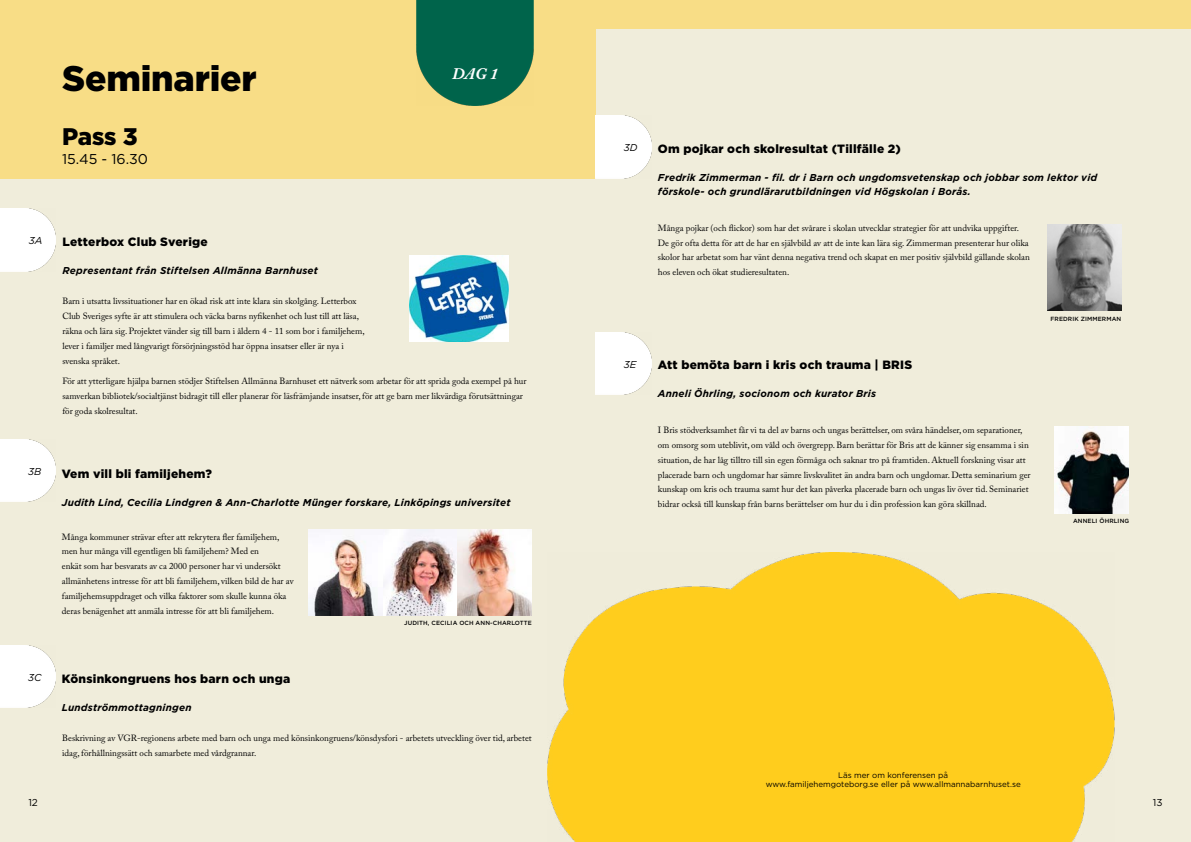
<style>
.page{position:relative;width:1191px;height:842px;background:#f0eddb}
.page>*{position:absolute;margin:0;border:0;box-sizing:border-box;transform-origin:0 0}
.t1{font:900 35.5px "Gotham";letter-spacing:-.005em;color:#000}
.t2{font:900 24px "Gotham";color:#000}
.t3{font:italic 700 16px "Adobe Caslon Pro";color:#fff}
.t4{font:14.2px "Gotham";color:#000}
.t5{font:900 12px "Gotham";letter-spacing:.02em;color:#000}
.t6{font:italic 700 10px/14px "Gotham";letter-spacing:.02em;color:#000}
.t7{font:italic 10px "Gotham";color:#000}
.t8{font:10px "Gotham";color:#000}
.t9{font:9px/14.8px "Adobe Caslon Pro";color:#000}
.t10{font:8px/9.6px "Gotham";color:#000;text-align:center}
.t11{font:500 6px "Gotham";letter-spacing:.02em;color:#000}
</style>
<div class="page">
<div style="left:567px;top:0;width:624px;height:28px;background:#f8dd86"></div>
<img style="left:308px;top:529px;width:224px;height:86px">
<img style="left:1054px;top:427px;width:74px;height:86px">
<img style="left:409px;top:255px;width:99px;height:87px">
<img style="left:1047px;top:224px;width:74px;height:87px">
<div style="left:0;top:0;width:595px;height:178px;background:#f8dd86"></div>
<img style="left:417px;top:0;width:116px;height:106px">
<img style="left:0;top:209px;width:56px;height:62px">
<img style="left:0;top:439px;width:55px;height:63px">
<img style="left:0;top:645px;width:55px;height:63px">
<img style="left:595px;top:116px;width:56px;height:62px">
<img style="left:595px;top:332px;width:56px;height:62px">
<img style="left:547px;top:552px;width:567px;height:290px">
<h1 class="t1" style="left:62px;top:54px;width:196px">Seminarier</h1>
<h2 class="t2" style="left:62px;top:120px;width:77px">Pass 3</h2>
<h3 class="t4" style="left:62px;top:150px;width:87px">15.45 - 16.30</h3>
<h3 class="t3" style="left:452px;top:64px;width:47px">DAG 1</h3>
<p class="t7" style="left:624px;top:141px;width:15px">3D</p>
<h3 class="t5" style="left:658px;top:140px;width:245px">Om pojkar och skolresultat (Tillfälle 2)</h3>
<p class="t6" style="left:658px;top:170px;width:441px">Fredrik Zimmerman - fil. dr i Barn och ungdomsvetenskap och jobbar som lektor vid förskole- och grundlärarutbildningen vid Högskolan i Borås.</p>
<p class="t7" style="left:29px;top:234px;width:15px">3A</p>
<h3 class="t5" style="left:62px;top:233px;width:147px">Letterbox Club Sverige</h3>
<p class="t6" style="left:62px;top:263px;width:257px">Representant från Stiftelsen Allmänna Barnhuset</p>
<p class="t9" style="left:658px;top:220px;width:373px">Många pojkar (och flickor) som har det svårare i skolan utvecklar strategier för att undvika uppgifter.<br>De gör ofta detta för att de har en självbild av att de inte kan lära sig. Zimmerman presenterar hur olika skolor har arbetat som har vänt denna negativa trend och skapat en mer positiv självbild gällande skolan hos eleven och ökat studieresultaten.</p>
<p class="t9" style="left:62px;top:294px;width:304px">Barn i utsatta livssituationer har en ökad risk att inte klara sin skolgång. Letterbox Club Sveriges syfte är att stimulera och väcka barns nyfikenhet och lust till att läsa, räkna och lära sig. Projektet vänder sig till barn i åldern 4 - 11 som bor i familjehem, lever i familjer med långvarigt försörjningsstöd har öppna insatser eller är nya i svenska språket.</p>
<p class="t9" style="left:62px;top:373px;width:465px">För att ytterligare hjälpa barnen stödjer Stiftelsen Allmänna Barnhuset ett nätverk som arbetar för att sprida goda exempel på hur samverkan bibliotek/socialtjänst bidragit till eller planerar för läsfrämjande insatser, för att ge barn mer likvärdiga förutsättningar för goda skolresultat.</p>
<p class="t7" style="left:624px;top:358px;width:14px">3E</p>
<h3 class="t5" style="left:658px;top:356px;width:256px">Att bemöta barn i kris och trauma | BRIS</h3>
<p class="t6" style="left:658px;top:386px;width:220px">Anneli Öhrling, socionom och kurator Bris</p>
<p class="t11" style="left:1050px;top:315px;width:72px">FREDRIK ZIMMERMAN</p>
<p class="t7" style="left:28px;top:465px;width:15px">3B</p>
<h3 class="t5" style="left:62px;top:465px;width:152px">Vem vill bli familjehem?</h3>
<p class="t6" style="left:62px;top:495px;width:450px">Judith Lind, Cecilia Lindgren &amp; Ann-Charlotte Münger forskare, Linköpings universitet</p>
<p class="t9" style="left:658px;top:423px;width:374px">I Bris stödverksamhet får vi ta del av barns och ungas berättelser, om svåra händelser, om separationer, om omsorg som uteblivit, om våld och övergrepp. Barn berättar för Bris att de känner sig ensamma i sin situation, de har låg tilltro till sin egen förmåga och saknar tro på framtiden. Aktuell forskning visar att placerade barn och ungdomar har sämre livskvalitet än andra barn och ungdomar. Detta seminarium ger kunskap om kris och trauma samt hur det kan påverka placerade barn och ungas liv över tid. Seminariet bidrar också till kunskap från barns berättelser om hur du i din profession kan göra skillnad.</p>
<p class="t11" style="left:1073px;top:517px;width:58px">ANNELI ÖHRLING</p>
<p class="t9" style="left:62px;top:529px;width:233px">Många kommuner strävar efter att rekrytera fler familjehem, men hur många vill egentligen bli familjehem? Med en<br>enkät som har besvarats av ca 2000 personer har vi undersökt allmänhetens intresse för att bli familjehem, vilken bild de har av familjehemsuppdraget och vilka faktorer som skulle kunna öka deras benägenhet att anmäla intresse för att bli familjehem.</p>
<p class="t11" style="left:404px;top:619px;width:129px">JUDITH, CECILIA OCH ANN-CHARLOTTE</p>
<p class="t7" style="left:28px;top:671px;width:15px">3C</p>
<h3 class="t5" style="left:62px;top:670px;width:230px">Könsinkongruens hos barn och unga</h3>
<p class="t6" style="left:62px;top:700px;width:131px">Lundströmmottagningen</p>
<p class="t9" style="left:62px;top:730px;width:471px">Beskrivning av VGR-regionens arbete med barn och unga med könsinkongruens/könsdysfori - arbetets utveckling över tid, arbetet idag, förhållningssätt och samarbete med vårdgrannar.</p>
<p class="t10" style="left:765px;top:770px;width:257px">Läs mer om konferensen på<br>www.familjehemgoteborg.se eller på www.allmannabarnhuset.se</p>
<p class="t8" style="left:28px;top:796px;width:11px">12</p>
<p class="t8" style="left:1152px;top:796px;width:11px">13</p>
</div>
